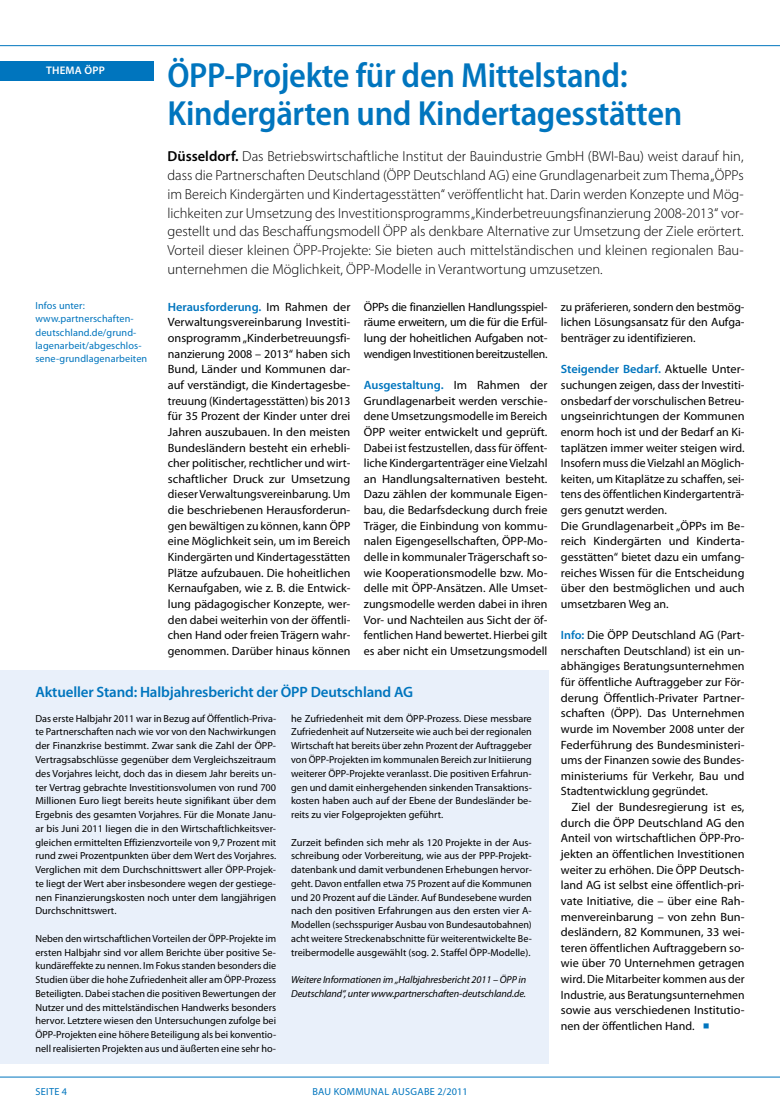
<style>
.page{position:relative;width:780px;height:1117px;background:#fff}
.page>*{position:absolute;margin:0;border:0;box-sizing:border-box;transform-origin:0 0}
.t1{font:600 semi-condensed 35px/37.5px "Myriad Pro";letter-spacing:-.01em;color:#0075be}
.t2{font:600 15px "Myriad Pro";letter-spacing:-.01em;color:#0075be}
.t3{font:300 14.5px/18.8px "Myriad Pro";color:#000;text-align:justify}
.t4{font:12px/15.6px "Myriad Pro";color:#000;text-align:justify}
.t5{font:600 11px "Myriad Pro";letter-spacing:.02em;color:#fff}
.t6{font:10.25px/13.8px "Myriad Pro";color:#000;text-align:justify}
.t7{font:10.25px/13.2px "Myriad Pro";letter-spacing:.01em;color:#0075be}
.t8{font:italic 10.25px/13.8px "Myriad Pro";letter-spacing:-.01em;color:#000}
.t9{font:10.25px "Myriad Pro";letter-spacing:.03em;color:#0075be}
.s1{font-weight:600}
.s2{font-weight:600;color:#0075be}
</style>
<div class="page">
<hr style="left:0;top:45px;width:780px;height:1px;background:#0075be">
<hr style="left:0;top:1076px;width:780px;height:1px;background:#0075be">
<div style="left:0;top:61px;width:153px;height:19px;background:#0075be"></div>
<div style="left:0;top:670px;width:548px;height:393px;background:#e9f0fa"></div>
<p class="t5" style="left:46px;top:65px;width:60px">Thema ÖPP</p>
<h1 class="t1" style="left:167px;top:57px;width:516px">ÖPP-Projekte für den Mittelstand:<br>Kindergärten und Kindertagesstätten</h1>
<p class="t3" style="left:167px;top:147px;width:577px"><span class="s1">Düsseldorf.</span> Das Betriebswirtschaftliche Institut der Bauindustrie GmbH (BWI-Bau) weist darauf hin, dass die Partnerschaften Deutschland (ÖPP Deutschland AG) eine Grundlagenarbeit zum Thema „ÖPPs im Bereich Kindergärten und Kindertagesstätten“ veröffentlicht hat. Darin werden Konzepte und Mög&shy;lichkeiten zur Umsetzung des Investitionsprogramms „Kinderbetreuungsfinanzierung 2008-2013“ vor&shy;gestellt und das Beschaffungsmodell ÖPP als denkbare Alternative zur Umsetzung der Ziele erörtert.<br>Vorteil dieser kleinen ÖPP-Projekte: Sie bieten auch mittelständischen und kleinen regionalen Bau&shy;unternehmen die Möglichkeit, ÖPP-Modelle in Verantwortung umzusetzen.</p>
<p class="t7" style="left:35px;top:299px;width:113px">I nfos unter: www.partnerschaften&shy;deutschland.de/grund&shy;lagenarbeit/abgeschlos&shy;sene-grundlagenarbeiten</p>
<p class="t4" style="left:168px;top:299px;width:184px"><span class="s2">Herausforderung.</span> I m Rahmen der Verwaltungsvereinbarung I nvestiti&shy;onsprogramm „Kinderbetreuungsfi&shy;nanzierung 2008 – 2013“ haben sich Bund, Länder und Kommunen dar&shy;auf verständigt, die Kindertagesbe&shy;treuung (Kindertagesstätten) bis 2013 für 35 Prozent der Kinder unter drei Jahren auszubauen. I n den meisten Bundesländern besteht ein erhebli&shy;cher politischer, rechtlicher und wirt&shy;schaftlicher Druck zur Umsetzung dieser Verwaltungsvereinbarung. Um die beschriebenen Herausforderun&shy;gen bewältigen zu können, kann ÖPP eine Möglichkeit sein, um im Bereich Kindergärten und Kindertagesstätten Plätze aufzubauen. Die hoheitlichen Kernaufgaben, wie z. B. die Entwick&shy;lung pädagogischer Konzepte, wer&shy;den dabei weiterhin von der öffentli&shy;chen Hand oder freien Trägern wahr&shy;genommen. Darüber hinaus können</p>
<p class="t4" style="left:364px;top:299px;width:185px">ÖPPs die finanziellen Handlungsspiel&shy;räume erweitern, um die für die Erfül&shy;lung der hoheitlichen Aufgaben not&shy;wendigen I nvestitionen bereitzustellen.</p>
<p class="t4" style="left:364px;top:377px;width:185px"><span class="s2">Ausgestaltung.</span> I m Rahmen der Grundlagenarbeit werden verschie&shy;dene Umsetzungsmodelle im Bereich ÖPP weiter entwickelt und geprüft.<br>Dabei ist festzustellen, dass für öffent&shy;liche Kindergartenträger eine Vielzahl an Handlungsalternativen besteht.<br>Dazu zählen der kommunale Eigen&shy;bau, die Bedarfsdeckung durch freie Träger, die Einbindung von kommu&shy;nalen Eigengesellschaften, ÖPP-Mo&shy;delle in kommunaler Trägerschaft so&shy;wie Kooperationsmodelle bzw. Mo&shy;delle mit ÖPP-Ansätzen. Alle Umset&shy;zungsmodelle werden dabei in ihren Vor- und Nachteilen aus Sicht der öf&shy;fentlichen Hand bewertet. Hierbei gilt es aber nicht ein Umsetzungsmodell</p>
<p class="t2" style="left:35px;top:683px;width:369px">Aktueller Stand: Halbjahresbericht der ÖPP Deutschland AG</p>
<p class="t6" style="left:35px;top:711px;width:242px">Das erste Halbjahr 2011 war in Bezug auf Öffentlich-Priva&shy;te Partnerschaften nach wie vor von den Nachwirkungen der Finanzkrise bestimmt. Zwar sank die Zahl der ÖPP-Vertragsabschlüsse gegenüber dem Vergleichszeitraum des Vorjahres leicht, doch das in diesem Jahr bereits un&shy;ter Vertrag gebrachte I nvestitionsvolumen von rund 700<br>Millionen Euro liegt bereits heute signifikant über dem Ergebnis des gesamten Vorjahres. Für die Monate Janu&shy;ar bis Juni 2011 liegen die in den Wirtschaftlichkeitsver&shy;gleichen ermittelten Effizienzvorteile von 9,7 Prozent mit rund zwei Prozentpunkten über dem Wert des Vorjahres.<br>Verglichen mit dem Durchschnittswert aller ÖPP-Projek&shy;te liegt der Wert aber insbesondere wegen der gestiege&shy;nen Finanzierungskosten noch unter dem langjährigen Durchschnittswert.</p>
<p class="t6" style="left:35px;top:931px;width:242px">Neben den wirtschaftlichen Vorteilen der ÖPP-Projekte im ersten Halbjahr sind vor allem Berichte über positive Se&shy;kundäreffekte zu nennen. I m Fokus standen besonders die Studien über die hohe Zufriedenheit aller am ÖPP-Prozess Beteiligten. Dabei stachen die positiven Bewertungen der Nutzer und des mittelständischen Handwerks besonders hervor. Letztere wiesen den Untersuchungen zufolge bei ÖPP-Projekten eine höhere Beteiligung als bei konventio&shy;nell realisierten Projekten aus und äußerten eine sehr ho-</p>
<p class="t6" style="left:291px;top:711px;width:242px">he Zufriedenheit mit dem ÖPP-Prozess. Diese messbare Zufriedenheit auf Nutzerseite wie auch bei der regionalen Wirtschaft hat bereits über zehn Prozent der Auftraggeber von ÖPP-Projekten im kommunalen Bereich zur I nitiierung weiterer ÖPP-Projekte veranlasst. Die positiven Erfahrun&shy;gen und damit einhergehenden sinkenden Transaktions&shy;kosten haben auch auf der Ebene der Bundesländer be&shy;reits zu vier Folgeprojekten geführt.</p>
<p class="t6" style="left:291px;top:835px;width:242px">Zurzeit befinden sich mehr als 120 Projekte in der Aus&shy;schreibung oder Vorbereitung, wie aus der PPP-Projekt&shy;datenbank und damit verbundenen Erhebungen hervor&shy;geht. Davon entfallen etwa 75 Prozent auf die Kommunen und 20 Prozent auf die Länder. Auf Bundesebene wurden nach den positiven Erfahrungen aus den ersten vier A-Modellen (sechsspuriger Ausbau von Bundesautobahnen) acht weitere Streckenabschnitte für weiterentwickelte Be&shy;treibermodelle ausgewählt (sog. 2. Staffel ÖPP-Modelle).</p>
<p class="t8" style="left:291px;top:972px;width:237px">Weitere Informationen im „Halbjahresbericht 2011 – ÖPP in<br>Deutschland“, unter www.partnerschaften-deutschland.de.</p>
<p class="t4" style="left:561px;top:299px;width:185px">zu präferieren, sondern den bestmög&shy;lichen Lösungsansatz für den Aufga&shy;benträger zu identifizieren.</p>
<p class="t4" style="left:561px;top:361px;width:185px;text-align:left"><span class="s2">Steigender Bedarf.</span> Aktuelle Unter&shy;suchungen zeigen, dass der I nvestiti&shy;onsbedarf der vorschulischen Betreu&shy;ungseinrichtungen der Kommunen enorm hoch ist und der Bedarf an Ki&shy;taplätzen immer weiter steigen wird.<br>I nsofern muss die Vielzahl an Möglich&shy;keiten, um Kitaplätze zu schaffen, sei&shy;tens des öffentlichen Kindergartenträ&shy;gers genutzt werden.<br>Die Grundlagenarbeit „ÖPPs im Be&shy;reich Kindergärten und Kinderta&shy;gesstätten“ bietet dazu ein umfang&shy;reiches Wissen für die Entscheidung über den bestmöglichen und auch umsetzbaren Weg an.</p>
<p class="t4" style="left:561px;top:627px;width:185px"><span class="s2">Info:</span> Die ÖPP Deutschland AG (Part&shy;nerschaften Deutschland) ist ein un&shy;abhängiges Beratungsunternehmen für öffentliche Auftraggeber zur För&shy;derung Öffentlich-Privater Partner&shy;schaften (ÖPP). Das Unternehmen wurde im November 2008 unter der Federführung des Bundesministeri&shy;ums der Finanzen sowie des Bundes&shy;ministeriums für Verkehr, Bau und Stadtentwicklung gegründet.</p>
<p class="t4" style="left:561px;top:799px;width:185px;text-indent:11px">Ziel der Bundesregierung ist es, durch die ÖPP Deutschland AG den Anteil von wirtschaftlichen ÖPP-Pro&shy;jekten an öffentlichen I nvestitionen weiter zu erhöhen. Die ÖPP Deutsch&shy;land AG ist selbst eine öffentlich-pri&shy;vate I nitiative, die – über eine Rah&shy;menvereinbarung – von zehn Bun&shy;desländern, 82 Kommunen, 33 wei&shy;teren öffentlichen Auftraggebern so&shy;wie über 70 Unternehmen getragen wird. Die Mitarbeiter kommen aus der I ndustrie, aus Beratungsunternehmen sowie aus verschiedenen I nstitutio&shy;nen der öffentlichen Hand.</p>
<p class="t7" style="left:36px;top:1084px;width:33px">Seite 4</p>
<p class="t9" style="left:312px;top:1085px;width:157px">Bau Kommunal Ausgabe 2/2011</p>
</div>
